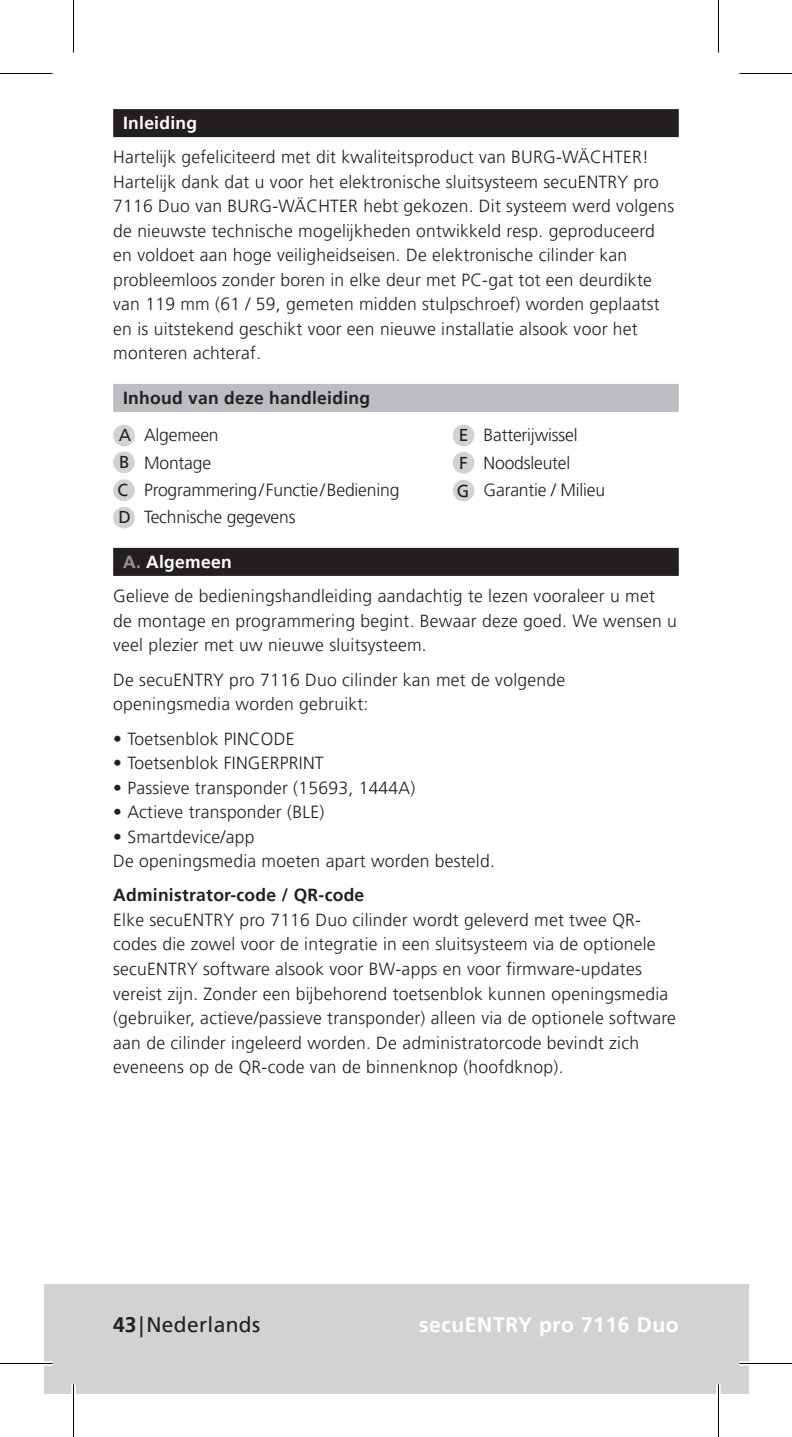
<style>
.page{position:relative;width:792px;height:1437px;background:#fff}
.page>*{position:absolute;margin:0;border:0;box-sizing:border-box;transform-origin:0 0}
.t1{font:700 21px "Frutiger LT Pro";letter-spacing:.03em;color:#fff}
.t2{font:21px "Frutiger LT Pro";letter-spacing:.015em;color:#231f20}
.t3{font:300 17.5px/24.5px "Frutiger LT Pro";letter-spacing:.015em;color:#231f20}
.t4{font:300 17.5px "Frutiger LT Pro";letter-spacing:-.01em;color:#231f20}
.t5{font:700 17.5px/37.4px "Frutiger LT Pro";letter-spacing:.015em;color:#231f20}
.t6{font:700 17.5px "Frutiger LT Pro";letter-spacing:.015em;color:#fff}
.s1{font-weight:400;font-size:17.15px}
.s2{font-weight:300}
.s3{font-weight:700;color:#939598}
.s4{font-weight:700;color:#fff}
.s5{font-weight:700}
</style>
<div class="page">
<div style="left:113px;top:109px;width:566px;height:28px;background:#231f20"></div>
<div style="left:113px;top:384px;width:566px;height:28px;background:#bcbdc0"></div>
<div style="left:113px;top:548px;width:566px;height:28px;background:#231f20"></div>
<div style="left:113px;top:425px;width:22px;height:21px;background:#d1d2d4;border-radius:50%"></div>
<div style="left:453px;top:424px;width:21px;height:22px;background:#d1d2d4;border-radius:50%"></div>
<div style="left:113px;top:451px;width:22px;height:22px;background:#d1d2d4;border-radius:50%"></div>
<div style="left:453px;top:452px;width:21px;height:22px;background:#d1d2d4;border-radius:50%"></div>
<div style="left:113px;top:479px;width:22px;height:22px;background:#d1d2d4;border-radius:50%"></div>
<div style="left:453px;top:480px;width:21px;height:21px;background:#d1d2d4;border-radius:50%"></div>
<div style="left:113px;top:507px;width:22px;height:21px;background:#d1d2d4;border-radius:50%"></div>
<div style="left:44px;top:1284px;width:704px;height:109px;background:#d1d2d4"></div>
<hr style="left:0;top:1361px;width:52px;height:4px;background:#fff">
<hr style="left:739px;top:1361px;width:53px;height:4px;background:#fff">
<div style="left:71px;top:1384px;width:5px;height:53px;background:#fff"></div>
<div style="left:716px;top:1384px;width:5px;height:53px;background:#fff"></div>
<hr style="left:0;top:73px;width:52px;height:1px;background:#000">
<hr style="left:739px;top:73px;width:53px;height:1px;background:#000">
<hr style="left:0;top:1363px;width:52px;height:1px;background:#000">
<hr style="left:739px;top:1363px;width:53px;height:1px;background:#000">
<hr style="left:73px;top:0;width:1px;height:53px;background:#000">
<hr style="left:73px;top:1384px;width:1px;height:53px;background:#000">
<hr style="left:718px;top:0;width:1px;height:53px;background:#000">
<hr style="left:718px;top:1384px;width:1px;height:53px;background:#000">
<p class="t6" style="left:123px;top:112px;width:76px">Inleiding</p>
<p class="t3" style="left:113px;top:145px;width:563px">Hartelijk gefeliciteerd met dit kwaliteitsproduct van BURG-WÄCHTER!<br>Hartelijk dank dat u voor het elektronische sluitsysteem secuENTRY pro 7116 Duo van BURG-WÄCHTER hebt gekozen. Dit systeem werd volgens de nieuwste technische mogelijkheden ontwikkeld resp. geproduceerd en voldoet aan hoge veiligheidseisen. De elektronische cilinder kan probleemloos zonder boren in elke deur met PC-gat tot een deurdikte van 119 mm (61 / 59, gemeten midden stulpschroef) worden geplaatst en is uitstekend geschikt voor een nieuwe installatie alsook voor het monteren achteraf.</p>
<p class="t5" style="left:119px;top:379px;width:253px">Inhoud van deze handleiding<br><span class="s1">A</span> <span class="s2">Algemeen</span></p>
<p class="t4" style="left:459px;top:425px;width:120px"><span class="s1">E</span> Batterijwissel</p>
<p class="t4" style="left:119px;top:452px;width:93px"><span class="s1">B</span> Montage</p>
<p class="t4" style="left:459px;top:452px;width:113px"><span class="s1">F</span> Noodsleutel</p>
<p class="t4" style="left:118px;top:480px;width:283px"><span class="s1">C</span> Programmering/Functie/Bediening</p>
<p class="t4" style="left:457px;top:480px;width:150px"><span class="s1">G</span> Garantie / Milieu</p>
<p class="t4" style="left:118px;top:507px;width:179px"><span class="s1">D</span> Technische gegevens</p>
<p class="t3" style="left:113px;top:545px;width:543px;line-height:34.3px;text-indent:10px"><span class="s3">A.</span> <span class="s4">Algemeen<br></span>Gelieve de bedieningshandleiding aandachtig te lezen vooraleer u met</p>
<p class="t3" style="left:113px;top:608px;width:565px">de montage en programmering begint. Bewaar deze goed. We wensen u veel plezier met uw nieuwe sluitsysteem.</p>
<p class="t3" style="left:113px;top:667px;width:453px">De secuENTRY pro 7116 Duo cilinder kan met de volgende openingsmedia worden gebruikt:</p>
<p class="t3" style="left:113px;top:726px;width:183px">• Toetsenblok PINCODE</p>
<p class="t3" style="left:113px;top:751px;width:212px">• Toetsenblok FINGERPRINT</p>
<p class="t3" style="left:113px;top:775px;width:304px">• Passieve transponder (15693, 1444A)</p>
<p class="t3" style="left:113px;top:800px;width:213px">• Actieve transponder (BLE)</p>
<p class="t3" style="left:113px;top:824px;width:383px">• Smartdevice/app<br>De openingsmedia moeten apart worden besteld.</p>
<p class="t5" style="left:113px;top:877px;width:253px">Administrator-code / QR-code</p>
<p class="t3" style="left:113px;top:908px;width:564px">Elke secuENTRY pro 7116 Duo cilinder wordt geleverd met twee QR&shy;codes die zowel voor de integratie in een sluitsysteem via de optionele secuENTRY software alsook voor BW-apps en voor firmware-updates vereist zijn. Zonder een bijbehorend toetsenblok kunnen openingsmedia (gebruiker, actieve/passieve transponder) alleen via de optionele software aan de cilinder ingeleerd worden. De administratorcode bevindt zich eveneens op de QR-code van de binnenknop (hoofdknop).</p>
<p class="t2" style="left:113px;top:1312px;width:148px"><span class="s5">43</span>|Nederlands</p>
<p class="t1" style="left:419px;top:1312px;width:261px">secuENTRY pro 7116 Duo</p>
</div>
